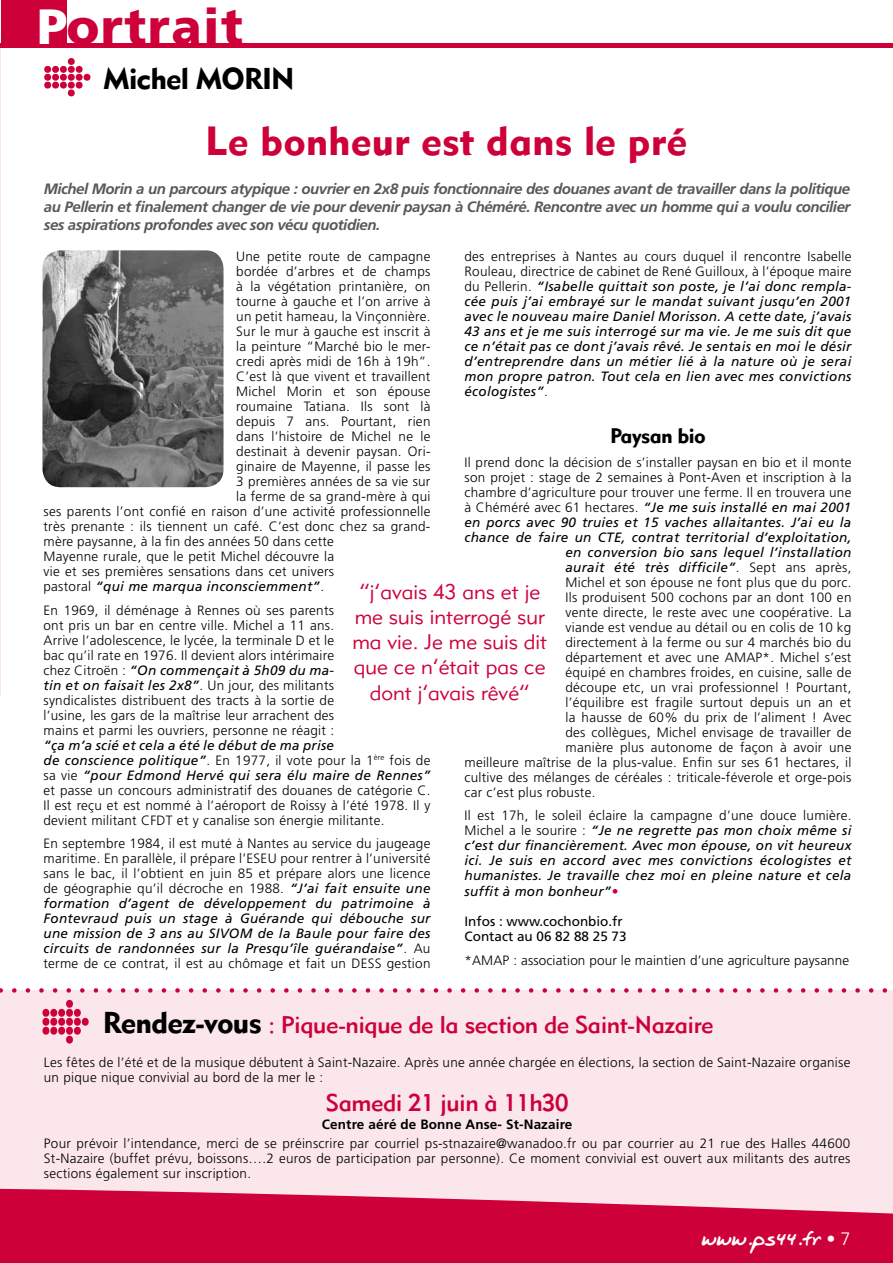
<style>
.page{position:relative;width:893px;height:1263px;background:#fff}
.page>*{position:absolute;margin:0;border:0;box-sizing:border-box;transform-origin:0 0}
.t1{font:900 49.5px "Frutiger";letter-spacing:.03em;color:#cd003a}
.t2{font:40.5px "Metro Black Two";color:#cd003a}
.t3{font:30px "Metro Black Two";letter-spacing:-.03em;color:#000}
.t4{font:24px "Metro Medium Two";letter-spacing:-.02em;color:#cd003a}
.t5{font:21px/25.2px "Metro Lite Two";color:#cd003a;text-align:center}
.t6{font:21px "Metro Black Two";letter-spacing:-.03em;color:#000}
.t7{font:18px "Ripley Script";color:#fff}
.t8{font:italic 700 15px/18px "Frutiger";letter-spacing:-.03em;color:#58585a;text-align:justify}
.t9{font:300 13.5px/15px "Frutiger";letter-spacing:.02em;color:#000;text-align:justify}
.t10{font:italic 13.5px/15px "Frutiger";letter-spacing:.02em;color:#000;text-align:justify}
.t11{font:13.5px/15px "Frutiger";color:#000}
.t12{font:700 13.5px "Frutiger";letter-spacing:.01em;color:#000}
.s1{color:#fff}
.s2{font-weight:300;font-style:normal}
.s3{font-weight:400;font-style:italic}
.s4{font-style:normal;color:#cd003a}
.s5{font-family:"Metro Black Two";font-size:30px;color:#000}
.s6{font-family:"Frutiger";font-weight:300}
</style>
<div class="page">
<div style="left:0;top:990px;width:893px;height:273px;background:#fae6eb"></div>
<svg style="left:0;top:988px;width:887px;height:5px"></svg>
<svg style="left:44px;top:58px;width:46px;height:38px"></svg>
<hr style="left:0;top:46px;width:1px;height:650px;background:#fae6eb">
<svg style="left:0;top:1188px;width:893px;height:75px;background:#d32355"></svg>
<hr style="left:0;top:43px;width:893px;height:4px;background:#cd003a">
<div style="left:1px;top:0;width:66px;height:46px;background:#cd003a"></div>
<img style="left:42px;top:250px;width:181px;height:237px;border-radius:18px">
<svg style="left:42px;top:1000px;width:47px;height:43px"></svg>
<h1 class="t1" style="left:37px;top:-4px;width:207px"><span class="s1">P</span>ortrait</h1>
<h3 class="t3" style="left:103px;top:60px;width:193px">Michel MORIN</h3>
<h2 class="t2" style="left:205px;top:115px;width:484px">Le bonheur est dans le pré</h2>
<p class="t8" style="left:44px;top:180px;width:808px">Michel Morin a un parcours atypique : ouvrier en 2x8 puis fonctionnaire des douanes avant de travailler dans la politique au Pellerin et finalement changer de vie pour devenir paysan à Chéméré. Rencontre avec un homme qui a voulu concilier ses aspirations profondes avec son vécu quotidien.</p>
<p class="t9" style="left:236px;top:249px;width:196px">Une petite route de campagne</p>
<p class="t9" style="left:236px;top:264px;width:196px">bordée d’arbres et de champs</p>
<p class="t9" style="left:236px;top:279px;width:196px">à la végétation printanière, on</p>
<p class="t9" style="left:236px;top:294px;width:196px">tourne à gauche et l’on arrive à</p>
<p class="t9" style="left:236px;top:309px;width:196px">un petit hameau, la Vinçonnière.</p>
<p class="t9" style="left:236px;top:324px;width:196px">Sur le mur à gauche est inscrit à</p>
<p class="t9" style="left:236px;top:339px;width:196px">la peinture “Marché bio le mer-</p>
<p class="t9" style="left:236px;top:354px;width:196px">credi après midi de 16h à 19h”.</p>
<p class="t9" style="left:236px;top:369px;width:196px">C’est là que vivent et travaillent</p>
<p class="t9" style="left:236px;top:384px;width:196px">Michel Morin et son épouse</p>
<p class="t9" style="left:236px;top:399px;width:196px">roumaine Tatiana. Ils sont là</p>
<p class="t9" style="left:236px;top:414px;width:196px">depuis 7 ans. Pourtant, rien</p>
<p class="t9" style="left:236px;top:429px;width:196px">dans l’histoire de Michel ne le</p>
<p class="t9" style="left:236px;top:444px;width:196px">destinait à devenir paysan. Ori-</p>
<p class="t9" style="left:236px;top:459px;width:196px">ginaire de Mayenne, il passe les</p>
<p class="t9" style="left:236px;top:474px;width:196px">3 premières années de sa vie sur</p>
<p class="t9" style="left:236px;top:489px;width:196px">la ferme de sa grand-mère à qui</p>
<p class="t9" style="left:44px;top:504px;width:388px">ses parents l’ont confié en raison d’une activité professionnelle</p>
<p class="t9" style="left:44px;top:519px;width:388px">très prenante : ils tiennent un café. C’est donc chez sa grand-</p>
<p class="t9" style="left:44px;top:534px;width:292px">mère paysanne, à la fin des années 50 dans cette</p>
<p class="t9" style="left:44px;top:549px;width:292px">Mayenne rurale, que le petit Michel découvre la</p>
<p class="t9" style="left:44px;top:564px;width:292px">vie et ses premières sensations dans cet univers</p>
<p class="t10" style="left:44px;top:579px;width:282px"><span class="s2">pastoral</span> “qui me marqua inconsciemment”<span class="s2">.</span></p>
<p class="t9" style="left:44px;top:602px;width:292px">En 1969, il déménage à Rennes où ses parents ont pris un bar en centre ville. Michel a 11 ans.<br>Arrive l’adolescence, le lycée, la terminale D et le bac qu’il rate en 1976. Il devient alors intérimaire chez Citroën : <span class="s3">“On commençait à 5h09 du ma&shy;tin et on faisait les 2x8”</span>. Un jour, des militants syndicalistes distribuent des tracts à la sortie de l’usine, les gars de la maîtrise leur arrachent des mains et parmi les ouvriers, personne ne réagit :</p>
<p class="t9" style="left:44px;top:737px;width:388px;text-align:left"><span class="s3">“ça m’a scié et cela a été le début de ma prise<br>de conscience politique”</span>. En 1977, il vote pour la 1<sup>ère</sup> fois de sa vie <span class="s3">“pour Edmond Hervé qui sera élu maire de Rennes” </span>et passe un concours administratif des douanes de catégorie C.<br>Il est reçu et est nommé à l’aéroport de Roissy à l’été 1978. Il y devient militant CFDT et y canalise son énergie militante.</p>
<p class="t9" style="left:44px;top:836px;width:388px">En septembre 1984, il est muté à Nantes au service du jaugeage maritime. En parallèle, il prépare l’ESEU pour rentrer à l’université sans le bac, il l’obtient en juin 85 et prépare alors une licence de géographie qu’il décroche en 1988. <span class="s3">“J’ai fait ensuite une formation d’agent de développement du patrimoine à Fontevraud puis un stage à Guérande qui débouche sur une mission de 3 ans au SIVOM de la Baule pour faire des circuits de randonnées sur la Presqu’île guérandaise”</span>. Au terme de ce contrat, il est au chômage et fait un DESS gestion</p>
<p class="t10" style="left:464px;top:249px;width:388px"><span class="s2">des entreprises à Nantes au cours duquel il rencontre Isabelle Rouleau, directrice de cabinet de René Guilloux, à l’époque maire du Pellerin.</span> “Isabelle quittait son poste, je l’ai donc rempla&shy;cée puis j’ai embrayé sur le mandat suivant jusqu’en 2001 avec le nouveau maire Daniel Morisson. A cette date, j’avais 43 ans et je me suis interrogé sur ma vie. Je me suis dit que ce n’était pas ce dont j’avais rêvé. Je sentais en moi le désir d’entreprendre dans un métier lié à la nature où je serai mon propre patron. Tout cela en lien avec mes convictions écologistes”<span class="s2">.</span></p>
<h3 class="t6" style="left:610px;top:422px;width:97px">Paysan bio</h3>
<p class="t9" style="left:464px;top:454px;width:388px">Il prend donc la décision de s’installer paysan en bio et il monte</p>
<p class="t9" style="left:464px;top:469px;width:388px">son projet : stage de 2 semaines à Pont-Aven et inscription à la</p>
<p class="t9" style="left:464px;top:484px;width:388px">chambre d’agriculture pour trouver une ferme. Il en trouvera une</p>
<p class="t10" style="left:464px;top:499px;width:388px"><span class="s2">à Chéméré avec 61 hectares.</span> “Je me suis installé en mai 2001</p>
<p class="t10" style="left:464px;top:514px;width:388px">en porcs avec 90 truies et 15 vaches allaitantes. J’ai eu la</p>
<p class="t10" style="left:464px;top:529px;width:388px">chance de faire un CTE, contrat territorial d’exploitation,</p>
<p class="t10" style="left:565px;top:544px;width:287px">en conversion bio sans lequel l’installation</p>
<p class="t10" style="left:565px;top:559px;width:287px">aurait été très difficile”<span class="s2">. Sept ans après,</span></p>
<p class="t9" style="left:565px;top:574px;width:287px">Michel et son épouse ne font plus que du porc.</p>
<p class="t9" style="left:565px;top:589px;width:287px">Ils produisent 500 cochons par an dont 100 en</p>
<p class="t9" style="left:565px;top:604px;width:287px">vente directe, le reste avec une coopérative. La</p>
<p class="t9" style="left:565px;top:619px;width:287px">viande est vendue au détail ou en colis de 10 kg</p>
<p class="t9" style="left:565px;top:634px;width:287px">directement à la ferme ou sur 4 marchés bio du</p>
<p class="t9" style="left:565px;top:649px;width:287px">département et avec une AMAP*. Michel s’est</p>
<p class="t9" style="left:565px;top:664px;width:287px">équipé en chambres froides, en cuisine, salle de</p>
<p class="t9" style="left:565px;top:679px;width:287px">découpe etc, un vrai professionnel ! Pourtant,</p>
<p class="t9" style="left:565px;top:694px;width:287px">l’équilibre est fragile surtout depuis un an et</p>
<p class="t9" style="left:565px;top:709px;width:287px">la hausse de 60% du prix de l’aliment ! Avec</p>
<p class="t9" style="left:565px;top:724px;width:287px">des collègues, Michel envisage de travailler de</p>
<p class="t9" style="left:565px;top:739px;width:287px">manière plus autonome de façon à avoir une</p>
<p class="t9" style="left:464px;top:754px;width:388px">meilleure maîtrise de la plus-value. Enfin sur ses 61 hectares, il</p>
<p class="t9" style="left:464px;top:769px;width:388px">cultive des mélanges de céréales : triticale-féverole et orge-pois</p>
<p class="t9" style="left:464px;top:784px;width:132px">car c’est plus robuste.</p>
<p class="t10" style="left:464px;top:808px;width:388px"><span class="s2">Il est 17h, le soleil éclaire la campagne d’une douce lumière.<br>Michel a le sourire :</span> “Je ne regrette pas mon choix même si c’est dur financièrement. Avec mon épouse, on vit heureux ici. Je suis en accord avec mes convictions écologistes et humanistes. Je travaille chez moi en pleine nature et cela suffit à mon bonheur”<span class="s4">•</span></p>
<p class="t11" style="left:464px;top:914px;width:164px">Infos : www.cochonbio.fr<br>Contact au 06 82 88 25 73</p>
<p class="t9" style="left:464px;top:952px;width:386px">*AMAP : association pour le maintien d’une agriculture paysanne</p>
<h3 class="t5" style="left:352px;top:579px;width:196px">“j’avais 43 ans et je me suis interrogé sur ma vie. Je me suis dit que ce n’était pas ce dont j’avais rêvé”</h3>
<h3 class="t4" style="left:103px;top:1010px;width:612px"><span class="s5">Rendez-vous</span> : Pique-nique de la section de Saint-Nazaire</h3>
<p class="t9" style="left:44px;top:1054px;width:808px">Les fêtes de l’été et de la musique débutent à Saint-Nazaire. Après une année chargée en élections, la section de Saint-Nazaire organise un pique nique convivial au bord de la mer le :</p>
<h3 class="t4" style="left:326px;top:1087px;width:244px">Samedi 21 juin à 11h30</h3>
<p class="t12" style="left:322px;top:1116px;width:252px">Centre aéré de Bonne Anse- St-Nazaire</p>
<p class="t9" style="left:44px;top:1136px;width:808px">Pour prévoir l’intendance, merci de se préinscrire par courriel ps-stnazaire@wanadoo.fr ou par courrier au 21 rue des Halles 44600<br>St-Nazaire (buffet prévu, boissons….2 euros de participation par personne). Ce moment convivial est ouvert aux militants des autres sections également sur inscription.</p>
<h3 class="t7" style="left:701px;top:1228px;width:135px">www.ps44.fr <span class="s6">•</span></h3>
</div>
